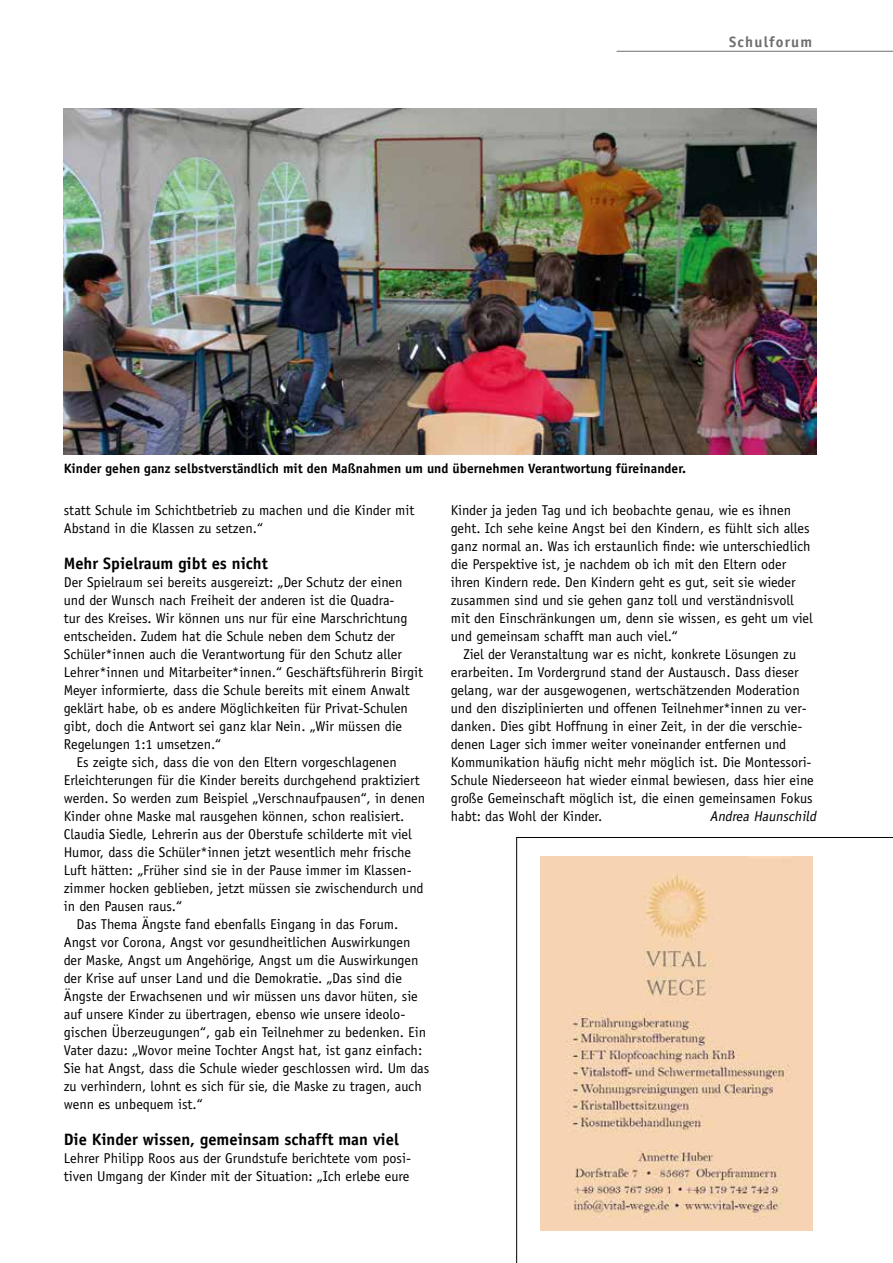
<style>
.page{position:relative;width:893px;height:1263px;background:#fff}
.page>*{position:absolute;margin:0;border:0;box-sizing:border-box;transform-origin:0 0}
.t1{font:700 16.5px "Officina Sans Std";color:#000}
.t2{font:700 15px "Officina Sans Std";letter-spacing:.08em;color:#6e6e6e}
.t3{font:14.25px/18px "Officina Sans Std";color:#000}
.t4{font:italic 14.25px "Officina Sans Std";color:#000}
.t5{font:700 13.5px "Officina Sans Std";color:#000}
</style>
<div class="page">
<svg style="left:516px;top:837px;width:377px;height:426px"></svg>
<hr style="left:617px;top:51px;width:276px;height:1px;background:#6e6e6e">
<img style="left:64px;top:108px;width:752px;height:347px">
<img style="left:540px;top:857px;width:272px;height:374px">
<p class="t2" style="left:729px;top:32px;width:85px">Schulforum</p>
<p class="t5" style="left:64px;top:460px;width:624px">Kinder gehen ganz selbstverständlich mit den Maßnahmen um und übernehmen Verantwortung füreinander.</p>
<p class="t3" style="left:64px;top:501px;width:352px">statt Schule im Schichtbetrieb zu machen und die Kinder mit<br>Abstand in die Klassen zu setzen.“</p>
<p class="t1" style="left:64px;top:553px;width:206px">Mehr Spielraum gibt es nicht</p>
<p class="t3" style="left:64px;top:573px;width:340px">Der Spielraum sei bereits ausgereizt: „Der Schutz der einen</p>
<p class="t3" style="left:64px;top:591px;width:332px">und der Wunsch nach Freiheit der anderen ist die Quadra-</p>
<p class="t3" style="left:64px;top:609px;width:345px">tur des Kreises. Wir können uns nur für eine Marschrichtung</p>
<p class="t3" style="left:64px;top:627px;width:333px">entscheiden. Zudem hat die Schule neben dem Schutz der</p>
<p class="t3" style="left:64px;top:645px;width:340px">Schüler*innen auch die Verantwortung für den Schutz aller</p>
<p class="t3" style="left:64px;top:663px;width:361px">Lehrer*innen und Mitarbeiter*innen.“ Geschäftsführerin Birgit</p>
<p class="t3" style="left:64px;top:681px;width:348px">Meyer informierte, dass die Schule bereits mit einem Anwalt</p>
<p class="t3" style="left:64px;top:699px;width:346px">geklärt habe, ob es andere Möglichkeiten für Privat-Schulen</p>
<p class="t3" style="left:64px;top:717px;width:340px">gibt, doch die Antwort sei ganz klar Nein. „Wir müssen die</p>
<p class="t3" style="left:64px;top:735px;width:159px">Regelungen 1:1 umsetzen.“</p>
<p class="t3" style="left:77px;top:753px;width:322px">Es zeigte sich, dass die von den Eltern vorgeschlagenen</p>
<p class="t3" style="left:64px;top:771px;width:357px">Erleichterungen für die Kinder bereits durchgehend praktiziert</p>
<p class="t3" style="left:64px;top:789px;width:363px">werden. So werden zum Beispiel „Verschnaufpausen“, in denen</p>
<p class="t3" style="left:64px;top:807px;width:342px">Kinder ohne Maske mal rausgehen können, schon realisiert.</p>
<p class="t3" style="left:64px;top:825px;width:349px">Claudia Siedle, Lehrerin aus der Oberstufe schilderte mit viel</p>
<p class="t3" style="left:64px;top:843px;width:349px">Humor, dass die Schüler*innen jetzt wesentlich mehr frische</p>
<p class="t3" style="left:64px;top:861px;width:349px">Luft hätten: „Früher sind sie in der Pause immer im Klassen-</p>
<p class="t3" style="left:64px;top:879px;width:361px">zimmer hocken geblieben, jetzt müssen sie zwischendurch und</p>
<p class="t3" style="left:64px;top:897px;width:120px">in den Pausen raus.“</p>
<p class="t3" style="left:77px;top:915px;width:323px">Das Thema Ängste fand ebenfalls Eingang in das Forum.</p>
<p class="t3" style="left:64px;top:933px;width:348px">Angst vor Corona, Angst vor gesundheitlichen Auswirkungen</p>
<p class="t3" style="left:64px;top:951px;width:356px">der Maske, Angst um Angehörige, Angst um die Auswirkungen</p>
<p class="t3" style="left:64px;top:969px;width:340px">der Krise auf unser Land und die Demokratie. „Das sind die</p>
<p class="t3" style="left:64px;top:987px;width:356px">Ängste der Erwachsenen und wir müssen uns davor hüten, sie</p>
<p class="t3" style="left:64px;top:1005px;width:343px">auf unsere Kinder zu übertragen, ebenso wie unsere ideolo-</p>
<p class="t3" style="left:64px;top:1023px;width:364px">gischen Überzeugungen“, gab ein Teilnehmer zu bedenken. Ein</p>
<p class="t3" style="left:64px;top:1041px;width:360px">Vater dazu: „Wovor meine Tochter Angst hat, ist ganz einfach:</p>
<p class="t3" style="left:64px;top:1059px;width:367px">Sie hat Angst, dass die Schule wieder geschlossen wird. Um das</p>
<p class="t3" style="left:64px;top:1077px;width:359px">zu verhindern, lohnt es sich für sie, die Maske zu tragen, auch</p>
<p class="t3" style="left:64px;top:1095px;width:140px">wenn es unbequem ist.“</p>
<p class="t1" style="left:64px;top:1129px;width:337px">Die Kinder wissen, gemeinsam schafft man viel</p>
<p class="t3" style="left:64px;top:1149px;width:349px">Lehrer Philipp Roos aus der Grundstufe berichtete vom posi&shy;tiven Umgang der Kinder mit der Situation: „Ich erlebe eure</p>
<p class="t3" style="left:451px;top:501px;width:364px">Kinder ja jeden Tag und ich beobachte genau, wie es ihnen geht. Ich sehe keine Angst bei den Kindern, es fühlt sich alles ganz normal an. Was ich erstaunlich finde: wie unterschiedlich die Perspektive ist, je nachdem ob ich mit den Eltern oder ihren Kindern rede. Den Kindern geht es gut, seit sie wieder zusammen sind und sie gehen ganz toll und verständnisvoll mit den Einschränkungen um, denn sie wissen, es geht um viel und gemeinsam schafft man auch viel.“</p>
<p class="t3" style="left:451px;top:645px;width:364px;text-indent:13px">Ziel der Veranstaltung war es nicht, konkrete Lösungen zu erarbeiten. Im Vordergrund stand der Austausch. Dass dieser gelang, war der ausgewogenen, wertschätzenden Moderation und den disziplinierten und offenen Teilnehmer*innen zu ver&shy;danken. Dies gibt Hoffnung in einer Zeit, in der die verschie&shy;denen Lager sich immer weiter voneinander entfernen und Kommunikation häufig nicht mehr möglich ist. Die Montessori-Schule Niederseeon hat wieder einmal bewiesen, dass hier eine große Gemeinschaft möglich ist, die einen gemeinsamen Fokus habt: das Wohl der Kinder.</p>
<p class="t4" style="left:710px;top:807px;width:111px">Andrea Haunschild</p>
</div>
